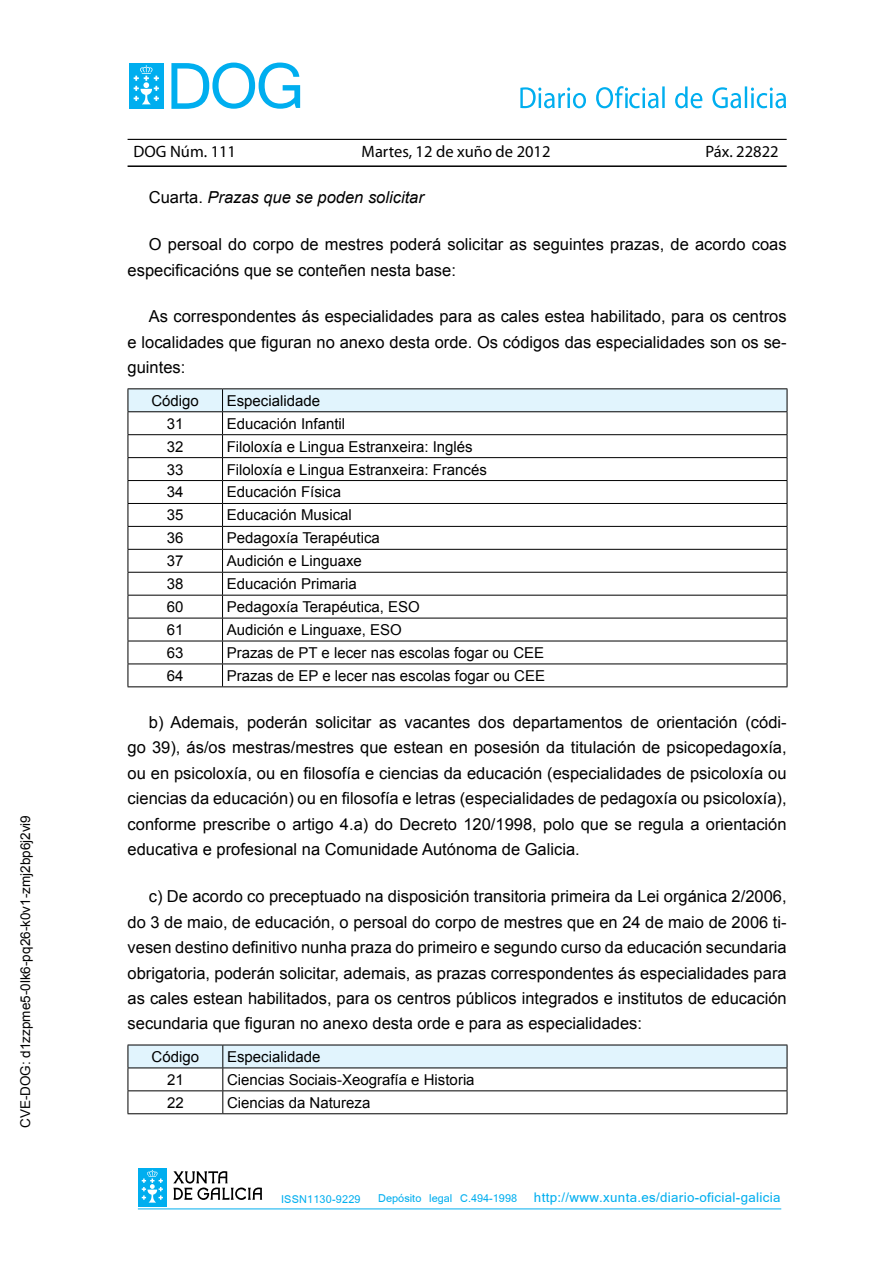
<style>
.page{position:relative;width:893px;height:1263px;background:#fff}
.page>*{position:absolute;margin:0;border:0;box-sizing:border-box;transform-origin:0 0}
.t1{font:21.15px "Kartika";letter-spacing:.015em;color:#00aeef}
.t2{font:16.5px/25.5px "Arial";color:#000;text-align:justify}
.t3{font:16.5px "Myriad Pro";color:#000}
.t4{font:italic 16.5px "Arial";color:#000}
.t5{font:15px "Arial";color:#000}
.t6{font:13.5px "Arial";color:#000}
.s1{font-style:normal}
.s2{font-size:17.25px}
</style>
<div class="page">
<hr style="left:128px;top:139px;width:659px;height:1px;background:#000">
<hr style="left:128px;top:165px;width:659px;height:2px;background:#000">
<svg style="left:520px;top:86px;width:266px;height:22px"></svg>
<div style="left:129px;top:63px;width:35px;height:46px;background:#00aeef"></div>
<svg style="left:134px;top:65px;width:25px;height:39px"></svg>
<svg style="left:171px;top:63px;width:129px;height:46px"></svg>
<div style="left:138px;top:1168px;width:29px;height:38px;background:#00aeef"></div>
<svg style="left:142px;top:1170px;width:21px;height:32px"></svg>
<svg style="left:173px;top:1171px;width:89px;height:29px"></svg>
<hr style="left:138px;top:1208px;width:643px;height:1px;background:#00aeef">
<hr style="left:128px;top:388px;width:95px;height:1px;background:#000">
<hr style="left:223px;top:388px;width:564px;height:1px;background:#000">
<svg style="left:128px;top:389px;width:660px;height:297px"></svg>
<hr style="left:128px;top:686px;width:95px;height:1px;background:#000">
<hr style="left:223px;top:686px;width:564px;height:1px;background:#000">
<svg style="left:128px;top:1045px;width:660px;height:68px"></svg>
<hr style="left:128px;top:1113px;width:95px;height:1px;background:#000">
<hr style="left:223px;top:1113px;width:564px;height:1px;background:#000">
<p class="t6" style="left:20px;top:1128px;width:314px;rotate:-90deg">CVE-DOG: d1zzpme5-0lk6-pq26-k0v1-zmj2bp6j2vi9</p>
<p class="t3" style="left:134px;top:141px;width:104px">DOG Núm. 111</p>
<p class="t3" style="left:362px;top:141px;width:190px">Martes, 12 de xuño de 2012</p>
<p class="t3" style="left:705px;top:141px;width:75px">Páx. 22822</p>
<p class="t4" style="left:149px;top:187px;width:277px"><span class="s1">Cuarta.</span> Prazas que se poden solicitar</p>
<p class="t2" style="left:128px;top:232px;width:661px;text-indent:21px">O persoal do corpo de mestres poderá solicitar as seguintes prazas, de acordo coas especificacións que se conteñen nesta base:</p>
<p class="t2" style="left:128px;top:304px;width:661px;text-indent:21px">As correspondentes ás especialidades para as cales estea habilitado, para os centros e localidades que figuran no anexo desta orde. Os códigos das especialidades son os se&shy;guintes:</p>
<p class="t5" style="left:151px;top:391px;width:49px">Código</p>
<p class="t5" style="left:227px;top:391px;width:95px">Especialidade</p>
<p class="t5" style="left:167px;top:414px;width:18px">31</p>
<p class="t5" style="left:227px;top:414px;width:120px">Educación Infantil</p>
<p class="t5" style="left:167px;top:436px;width:18px">32</p>
<p class="t5" style="left:227px;top:436px;width:247px">Filoloxía e Lingua Estranxeira: Inglés</p>
<p class="t5" style="left:167px;top:459px;width:18px">33</p>
<p class="t5" style="left:227px;top:459px;width:262px">Filoloxía e Lingua Estranxeira: Francés</p>
<p class="t5" style="left:167px;top:482px;width:18px">34</p>
<p class="t5" style="left:227px;top:482px;width:116px">Educación Física</p>
<p class="t5" style="left:167px;top:505px;width:18px">35</p>
<p class="t5" style="left:227px;top:505px;width:127px">Educación Musical</p>
<p class="t5" style="left:167px;top:528px;width:18px">36</p>
<p class="t5" style="left:227px;top:528px;width:155px">Pedagoxía Terapéutica</p>
<p class="t5" style="left:167px;top:551px;width:18px">37</p>
<p class="t5" style="left:227px;top:551px;width:137px">Audición e Linguaxe</p>
<p class="t5" style="left:167px;top:574px;width:18px">38</p>
<p class="t5" style="left:227px;top:574px;width:132px">Educación Primaria</p>
<p class="t5" style="left:167px;top:597px;width:18px">60</p>
<p class="t5" style="left:227px;top:597px;width:195px">Pedagoxía Terapéutica, ESO</p>
<p class="t5" style="left:167px;top:620px;width:18px">61</p>
<p class="t5" style="left:227px;top:620px;width:177px">Audición e Linguaxe, ESO</p>
<p class="t5" style="left:167px;top:643px;width:18px">63</p>
<p class="t5" style="left:227px;top:643px;width:319px">Prazas de PT e lecer nas escolas fogar ou CEE</p>
<p class="t5" style="left:167px;top:666px;width:18px">64</p>
<p class="t5" style="left:227px;top:666px;width:320px">Prazas de EP e lecer nas escolas fogar ou CEE</p>
<p class="t2" style="left:128px;top:710px;width:661px;text-indent:21px">b) Ademais, poderán solicitar as vacantes dos departamentos de orientación (códi&shy;go 39), ás/os mestras/mestres que estean en posesión da titulación de psicopedagoxía, ou en psicoloxía, ou en filosofía e ciencias da educación (especialidades de psicoloxía ou ciencias da educación) ou en filosofía e letras (especialidades de pedagoxía ou psicoloxía), conforme prescribe o artigo 4.a) do Decreto 120/1998, polo que se regula a orientación educativa e profesional na Comunidade Autónoma de Galicia.</p>
<p class="t2" style="left:128px;top:884px;width:661px;text-indent:21px">c) De acordo co preceptuado na disposición transitoria primeira da Lei orgánica 2/2006, do 3 de maio, de educación, o persoal do corpo de mestres que en 24 de maio de 2006 ti&shy;vesen destino definitivo nunha praza do primeiro e segundo curso da educación secundaria obrigatoria, poderán solicitar, ademais, as prazas correspondentes ás especialidades para as cales estean habilitados, para os centros públicos integrados e institutos de educación secundaria que figuran no anexo desta orde e para as especialidades:</p>
<p class="t5" style="left:152px;top:1047px;width:49px">Código</p>
<p class="t5" style="left:227px;top:1047px;width:95px">Especialidade</p>
<p class="t5" style="left:167px;top:1070px;width:18px">21</p>
<p class="t5" style="left:227px;top:1070px;width:249px">Ciencias Sociais-Xeografía e Historia</p>
<p class="t5" style="left:167px;top:1093px;width:18px">22</p>
<p class="t5" style="left:227px;top:1093px;width:145px">Ciencias da Natureza</p>
<p class="t1" style="left:281px;top:1187px;width:501px"><span class="s2">ISSN1130-9229 Depósito legal C.494-1998</span> http://www.xunta.es/diario-oficial-galicia</p>
</div>
